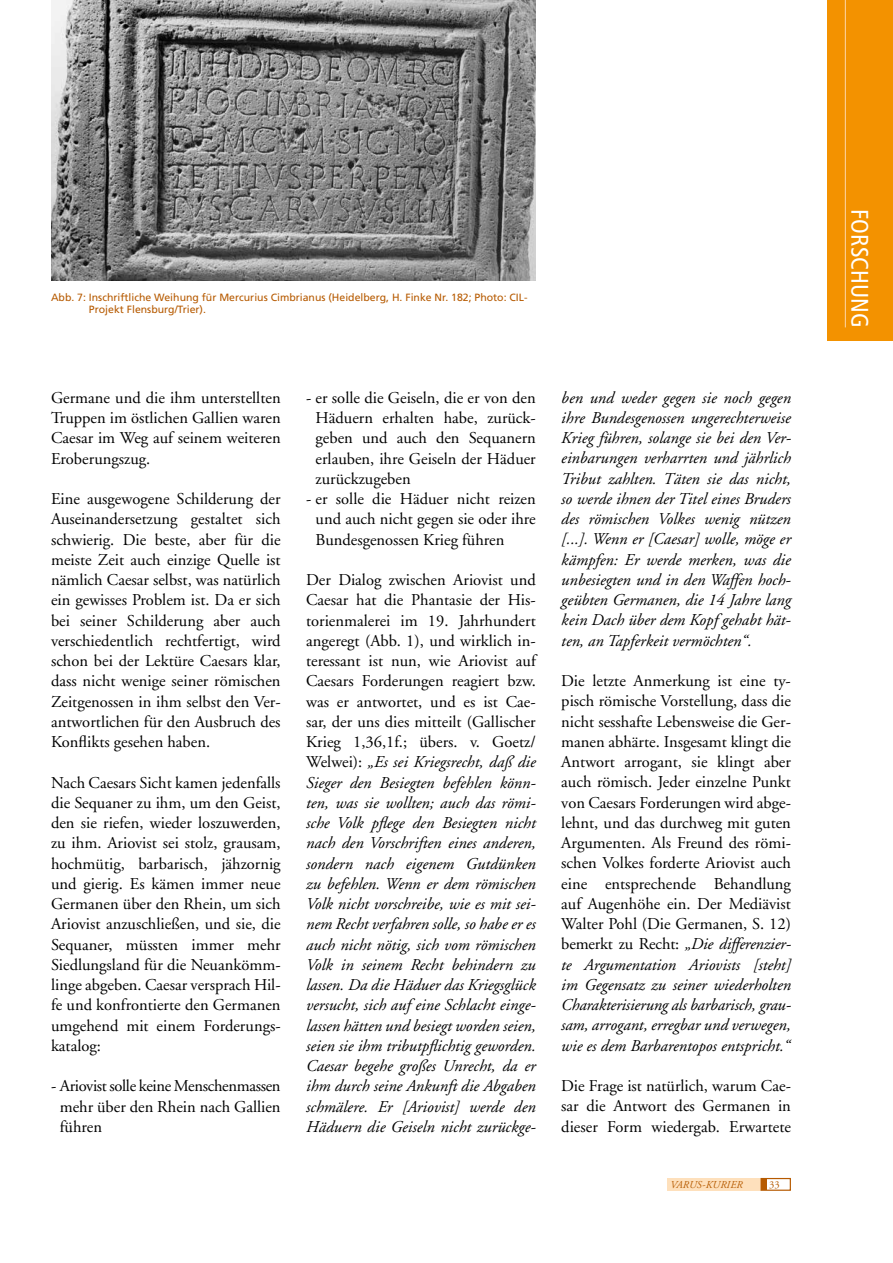
<style>
.page{position:relative;width:893px;height:1263px;background:#fff}
.page>*{position:absolute;margin:0;border:0;box-sizing:border-box;transform-origin:0 0}
.t1{font:condensed 24px "Frutiger";color:#fff}
.t2{font:16.5px/20.2px "Adobe Garamond";color:#000;text-align:justify}
.t3{font:italic 16.5px/20.2px "Adobe Garamond";color:#000;text-align:justify}
.t4{font:10.5px/12px "Frutiger";color:#b65a00}
.t5{font:italic 10.5px "Adobe Garamond";letter-spacing:.02em;color:#b65a00}
.t6{font:10.5px "Adobe Garamond";color:#b65a00}
.s1{font-style:normal}
.s2{font-style:italic}
</style>
<div class="page">
<div style="left:668px;top:1178px;width:93px;height:13px;background:#fee0bc"></div>
<div style="left:761px;top:1178px;width:30px;height:13px;border:1px solid #b65a00"></div>
<div style="left:761px;top:1178px;width:5px;height:12px;background:#b65a00"></div>
<img style="left:51px;top:0;width:485px;height:281px">
<div style="left:827px;top:0;width:66px;height:340px;background:#f39200"></div>
<hr style="left:845px;top:0;width:1px;height:327px;background:#fccb8e">
<p class="t4" style="left:89px;top:292px;width:440px;text-indent:-38px">Abb. 7: Inschriftliche Weihung für Mercurius Cimbrianus (Heidelberg, H. Finke Nr. 182; Photo: CIL-<br>Projekt Flensburg/Trier).</p>
<p class="t2" style="left:51px;top:388px;width:231px">Germane und die ihm unterstellten Truppen im östlichen Gallien waren Caesar im Weg auf seinem weiteren Eroberungszug.</p>
<p class="t2" style="left:51px;top:489px;width:231px">Eine ausgewogene Schilderung der Auseinandersetzung gestaltet sich schwierig. Die beste, aber für die meiste Zeit auch einzige Quelle ist nämlich Caesar selbst, was natürlich ein gewisses Problem ist. Da er sich bei seiner Schilderung aber auch verschiedentlich rechtfertigt, wird schon bei der Lektüre Caesars klar, dass nicht wenige seiner römischen Zeitgenossen in ihm selbst den Ver&shy;antwortlichen für den Ausbruch des Konflikts gesehen haben.</p>
<p class="t2" style="left:51px;top:773px;width:231px">Nach Caesars Sicht kamen jedenfalls die Sequaner zu ihm, um den Geist, den sie riefen, wieder loszuwerden, zu ihm. Ariovist sei stolz, grausam, hochmütig, barbarisch, jähzornig und gierig. Es kämen immer neue Germanen über den Rhein, um sich Ariovist anzuschließen, und sie, die Sequaner, müssten immer mehr Siedlungsland für die Neuankömm&shy;linge abgeben. Caesar versprach Hil&shy;fe und konfrontierte den Germanen umgehend mit einem Forderungs&shy;katalog:</p>
<p class="t2" style="left:60px;top:1076px;width:222px;text-indent:-9px">- Ariovist solle keine Menschenmassen mehr über den Rhein nach Gallien führen</p>
<p class="t2" style="left:316px;top:388px;width:222px;text-indent:-9px">- er solle die Geiseln, die er von den Häduern erhalten habe, zurück&shy;geben und auch den Sequanern erlauben, ihre Geiseln der Häduer zurückzugeben</p>
<p class="t2" style="left:316px;top:489px;width:222px;text-indent:-9px">- er solle die Häduer nicht reizen und auch nicht gegen sie oder ihre Bundesgenossen Krieg führen</p>
<p class="t3" style="left:306px;top:570px;width:231px"><span class="s1">Der Dialog zwischen Ariovist und Caesar hat die Phantasie der His&shy;torienmalerei im 19. Jahrhundert angeregt (Abb. 1), und wirklich in&shy;teressant ist nun, wie Ariovist auf Caesars Forderungen reagiert bzw. was er antwortet, und es ist Cae&shy;sar, der uns dies mitteilt (Gallischer Krieg 1,36,1f.; übers. v. Goetz/ Welwei):</span> „Es sei Kriegsrecht, daß die Sieger den Besiegten befehlen könn&shy;ten, was sie wollten; auch das römi&shy;sche Volk pflege den Besiegten nicht nach den Vorschriften eines anderen, sondern nach eigenem Gutdünken zu befehlen. Wenn er dem römischen Volk nicht vorschreibe, wie es mit sei&shy;nem Recht verfahren solle, so habe er es auch nicht nötig, sich vom römischen Volk in seinem Recht behindern zu lassen. Da die Häduer das Kriegsglück versucht, sich auf eine Schlacht einge&shy;lassen hätten und besiegt worden seien, seien sie ihm tributpflichtig geworden.<br>Caesar begehe großes Unrecht, da er ihm durch seine Ankunft die Abgaben schmälere. Er [Ariovist] werde den Häduern die Geiseln nicht zurückge-</p>
<p class="t3" style="left:561px;top:388px;width:231px">ben und weder gegen sie noch gegen ihre Bundesgenossen ungerechterweise Krieg führen, solange sie bei den Ver&shy;einbarungen verharrten und jährlich Tribut zahlten. Täten sie das nicht, so werde ihnen der Titel eines Bruders des römischen Volkes wenig nützen [...]. Wenn er [Caesar] wolle, möge er kämpfen: Er werde merken, was die unbesiegten und in den Waffen hoch&shy;geübten Germanen, die 14 Jahre lang kein Dach über dem Kopf gehabt hät&shy;ten, an Tapferkeit vermöchten“.</p>
<p class="t2" style="left:561px;top:671px;width:231px">Die letzte Anmerkung ist eine ty&shy;pisch römische Vorstellung, dass die nicht sesshafte Lebensweise die Ger&shy;manen abhärte. Insgesamt klingt die Antwort arrogant, sie klingt aber auch römisch. Jeder einzelne Punkt von Caesars Forderungen wird abge&shy;lehnt, und das durchweg mit guten Argumenten. Als Freund des römi&shy;schen Volkes forderte Ariovist auch eine entsprechende Behandlung auf Augenhöhe ein. Der Mediävist Walter Pohl (Die Germanen, S. 12) bemerkt zu Recht: <span class="s2">„Die differenzier&shy;te Argumentation Ariovists [steht] im Gegensatz zu seiner wiederholten Charakterisierung als barbarisch, grau&shy;sam, arrogant, erregbar und verwegen, wie es dem Barbarentopos entspricht.“</span></p>
<p class="t2" style="left:561px;top:1076px;width:231px">Die Frage ist natürlich, warum Cae&shy;sar die Antwort des Germanen in dieser Form wiedergab. Erwartete</p>
<p class="t5" style="left:670px;top:1178px;width:74px">VARUS-KURIER</p>
<p class="t6" style="left:769px;top:1179px;width:12px">33</p>
<h1 class="t1" style="left:874px;top:209px;width:120px;rotate:90deg">FORSCHUNG</h1>
</div>
